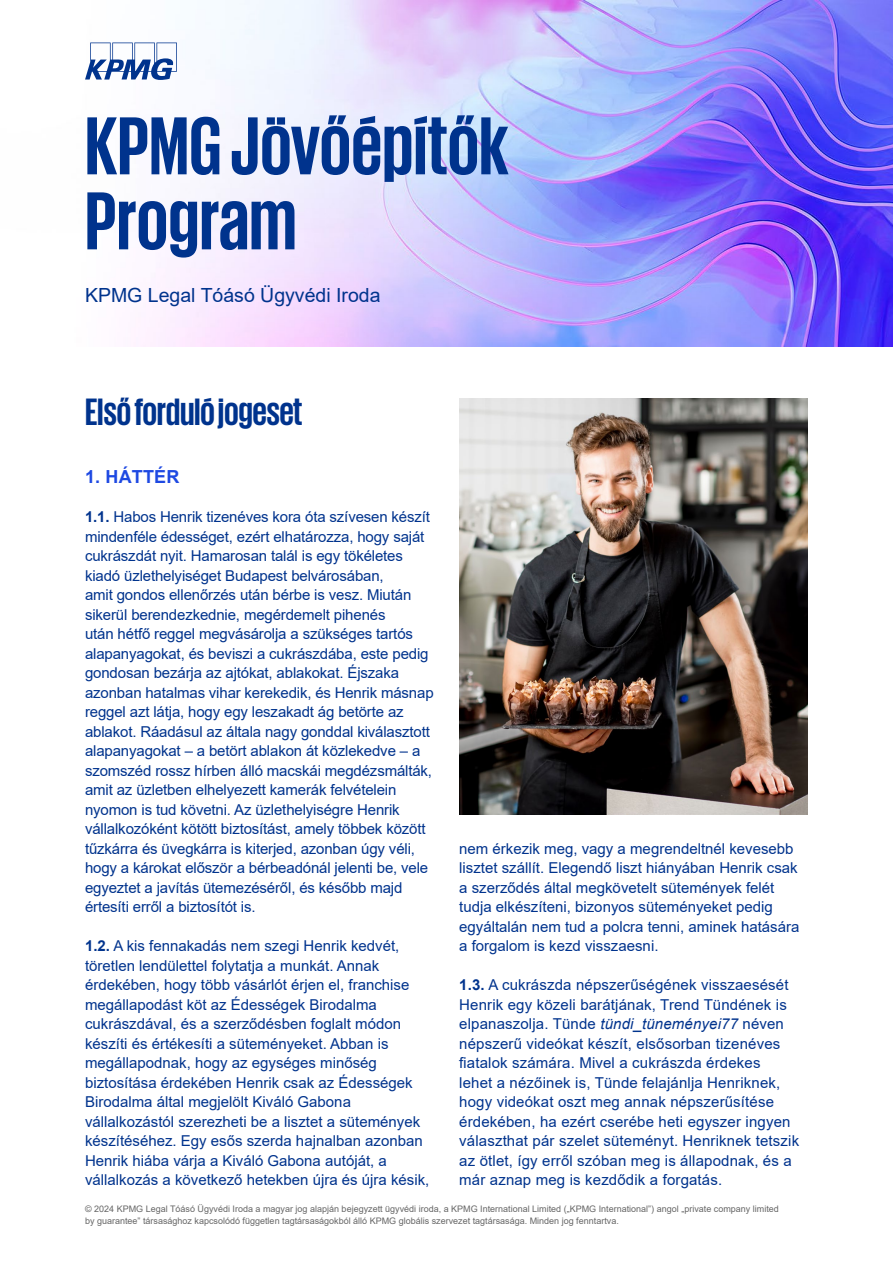
<style>
.page{position:relative;width:893px;height:1263px;background:#fff}
.page>*{position:absolute;margin:0;border:0;box-sizing:border-box;transform-origin:0 0}
.t1{font:700 84px/75px "KPMG";color:#00338d}
.t2{font:700 39px "KPMG";letter-spacing:-.01em;color:#00338d}
.t3{font:19.5px "Arial";color:#00338d}
.t4{font:700 18px "Arial";letter-spacing:.01em;color:#1e49e2}
.t5{font:15px/19.5px "Arial";color:#00338d}
.t6{font:9px/11.7px "Arial";color:#666}
.s1{font-weight:700}
.s2{font-style:italic}
</style>
<div class="page">
<img style="left:90px;top:0;width:803px;height:347px">
<img style="left:459px;top:398px;width:349px;height:416px">
<svg style="left:85px;top:43px;width:92px;height:37px"></svg>
<h1 class="t1" style="left:85px;top:106px;width:425px">KPMG Jövőépítők<br>Program</h1>
<h3 class="t3" style="left:85px;top:282px;width:297px">KPMG Legal Tóásó Ügyvédi Iroda</h3>
<h2 class="t2" style="left:85px;top:392px;width:219px">Első forduló jogeset</h2>
<p class="t4" style="left:85px;top:464px;width:96px">1. HÁTTÉR</p>
<p class="t5" style="left:85px;top:507px;width:350px"><span class="s1">1.1.</span> Habos Henrik tizenéves kora óta szívesen készít mindenféle édességet, ezért elhatározza, hogy saját cukrászdát nyit. Hamarosan talál is egy tökéletes kiadó üzlethelyiséget Budapest belvárosában,<br>amit gondos ellenőrzés után bérbe is vesz. Miután sikerül berendezkednie, megérdemelt pihenés<br>után hétfő reggel megvásárolja a szükséges tartós alapanyagokat, és beviszi a cukrászdába, este pedig gondosan bezárja az ajtókat, ablakokat. Éjszaka azonban hatalmas vihar kerekedik, és Henrik másnap reggel azt látja, hogy egy leszakadt ág betörte az ablakot. Ráadásul az általa nagy gonddal kiválasztott alapanyagokat – a betört ablakon át közlekedve – a szomszéd rossz hírben álló macskái megdézsmálták, amit az üzletben elhelyezett kamerák felvételein nyomon is tud követni. Az üzlethelyiségre Henrik vállalkozóként kötött biztosítást, amely többek között tűzkárra és üvegkárra is kiterjed, azonban úgy véli, hogy a károkat először a bérbeadónál jelenti be, vele egyeztet a javítás ütemezéséről, és később majd értesíti erről a biztosítót is.</p>
<p class="t5" style="left:85px;top:936px;width:346px"><span class="s1">1.2.</span> A kis fennakadás nem szegi Henrik kedvét, töretlen lendülettel folytatja a munkát. Annak érdekében, hogy több vásárlót érjen el, franchise megállapodást köt az Édességek Birodalma cukrászdával, és a szerződésben foglalt módon készíti és értékesíti a süteményeket. Abban is megállapodnak, hogy az egységes minőség biztosítása érdekében Henrik csak az Édességek Birodalma által megjelölt Kiváló Gabona vállalkozástól szerezheti be a lisztet a sütemények készítéséhez. Egy esős szerda hajnalban azonban Henrik hiába várja a Kiváló Gabona autóját, a vállalkozás a következő hetekben újra és újra késik,</p>
<p class="t5" style="left:459px;top:838px;width:342px">nem érkezik meg, vagy a megrendeltnél kevesebb lisztet szállít. Elegendő liszt hiányában Henrik csak a szerződés által megkövetelt sütemények felét tudja elkészíteni, bizonyos süteményeket pedig egyáltalán nem tud a polcra tenni, aminek hatására a forgalom is kezd visszaesni.</p>
<p class="t5" style="left:459px;top:975px;width:341px"><span class="s1">1.3.</span> A cukrászda népszerűségének visszaesését Henrik egy közeli barátjának, Trend Tündének is elpanaszolja. Tünde <span class="s2">tündi_tüneményei77</span> néven népszerű videókat készít, elsősorban tizenéves fiatalok számára. Mivel a cukrászda érdekes<br>lehet a nézőinek is, Tünde felajánlja Henriknek, hogy videókat oszt meg annak népszerűsítése érdekében, ha ezért cserébe heti egyszer ingyen választhat pár szelet süteményt. Henriknek tetszik az ötlet, így erről szóban meg is állapodnak, és a már aznap meg is kezdődik a forgatás.</p>
<p class="t6" style="left:85px;top:1203px;width:695px">© 2024 KPMG Legal Tóásó Ügyvédi Iroda a magyar jog alapján bejegyzett ügyvédi iroda, a KPMG International Limited („KPMG International”) angol „private company limited by guarantee” társasághoz kapcsolódó független tagtársaságokból álló KPMG globális szervezet tagtársasága. Minden jog fenntartva.</p>
</div>
